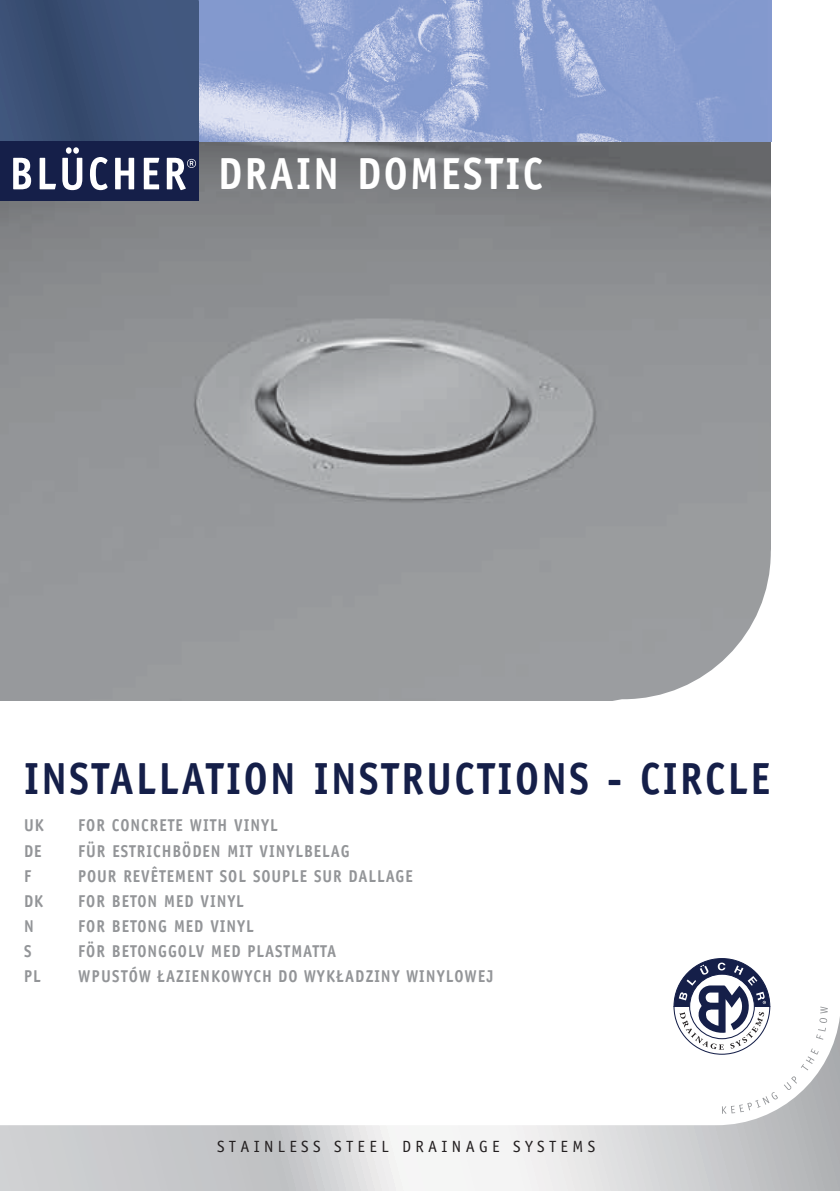
<style>
.page{position:relative;width:840px;height:1191px;background:#fff}
.page>*{position:absolute;margin:0;border:0;box-sizing:border-box;transform-origin:0 0}
.t1{font:700 45.8px "Officina Sans";letter-spacing:.06em;color:#fff;scale:.9 1}
.t2{font:700 45px "Officina Sans";letter-spacing:.06em;color:#151f49;scale:.9 1}
.t3{font:700 17.2px "Officina Sans";letter-spacing:.06em;color:#939598;scale:.9 1}
.t4{font:17.2px "Officina Sans Bold ITC";letter-spacing:.07em;color:#939598;scale:.9 1}
.t5{font:16.2px "Officina Sans";color:#231f20}
</style>
<div class="page">
<svg style="left:0;top:1020px;width:839px;height:171px"></svg>
<svg style="left:672px;top:958px;width:98px;height:97px"></svg>
<svg style="left:721px;top:1092px;width:56px;height:21px"></svg>
<svg style="left:783px;top:1048px;width:35px;height:42px"></svg>
<svg style="left:815px;top:1006px;width:12px;height:33px"></svg>
<img style="left:0;top:142px;width:770px;height:558px">
<svg style="left:598px;top:521px;width:173px;height:180px"></svg>
<img style="left:198px;top:0;width:572px;height:142px">
<div style="left:0;top:142px;width:198px;height:59px;background:#151f49"></div>
<svg style="left:0;top:0;width:198px;height:190px"></svg>
<h1 class="t1" style="left:218px;top:156px;width:369px">DRAIN DOMESTIC</h1>
<h2 class="t2" style="left:24px;top:762px;width:830px">INSTALLATION INSTRUCTIONS - CIRCLE</h2>
<p class="t3" style="left:24px;top:819px;width:23px">UK</p>
<p class="t3" style="left:78px;top:819px;width:223px">FOR CONCRETE WITH VINYL</p>
<p class="t3" style="left:24px;top:844px;width:21px">DE</p>
<p class="t3" style="left:78px;top:844px;width:303px">FÜR ESTRICHBÖDEN MIT VINYLBELAG</p>
<p class="t3" style="left:24px;top:869px;width:9px">F</p>
<p class="t3" style="left:78px;top:869px;width:373px">POUR REVÊTEMENT SOL SOUPLE SUR DALLAGE</p>
<p class="t3" style="left:24px;top:894px;width:23px">DK</p>
<p class="t3" style="left:78px;top:894px;width:186px">FOR BETON MED VINYL</p>
<p class="t3" style="left:24px;top:919px;width:12px">N</p>
<p class="t3" style="left:78px;top:919px;width:196px">FOR BETONG MED VINYL</p>
<p class="t3" style="left:24px;top:944px;width:10px">S</p>
<p class="t3" style="left:78px;top:944px;width:288px">FÖR BETONGGOLV MED PLASTMATTA</p>
<p class="t3" style="left:24px;top:969px;width:20px">PL</p>
<p class="t4" style="left:78px;top:970px;width:463px">WPUSTÓW ŁAZIENKOWYCH DO WYKŁADZINY WINYLOWEJ</p>
<p class="t5" style="left:217px;top:1140px;width:379px">S T A I N L E S S S T E E L D R A I N A G E S Y S T E M S</p>
</div>
